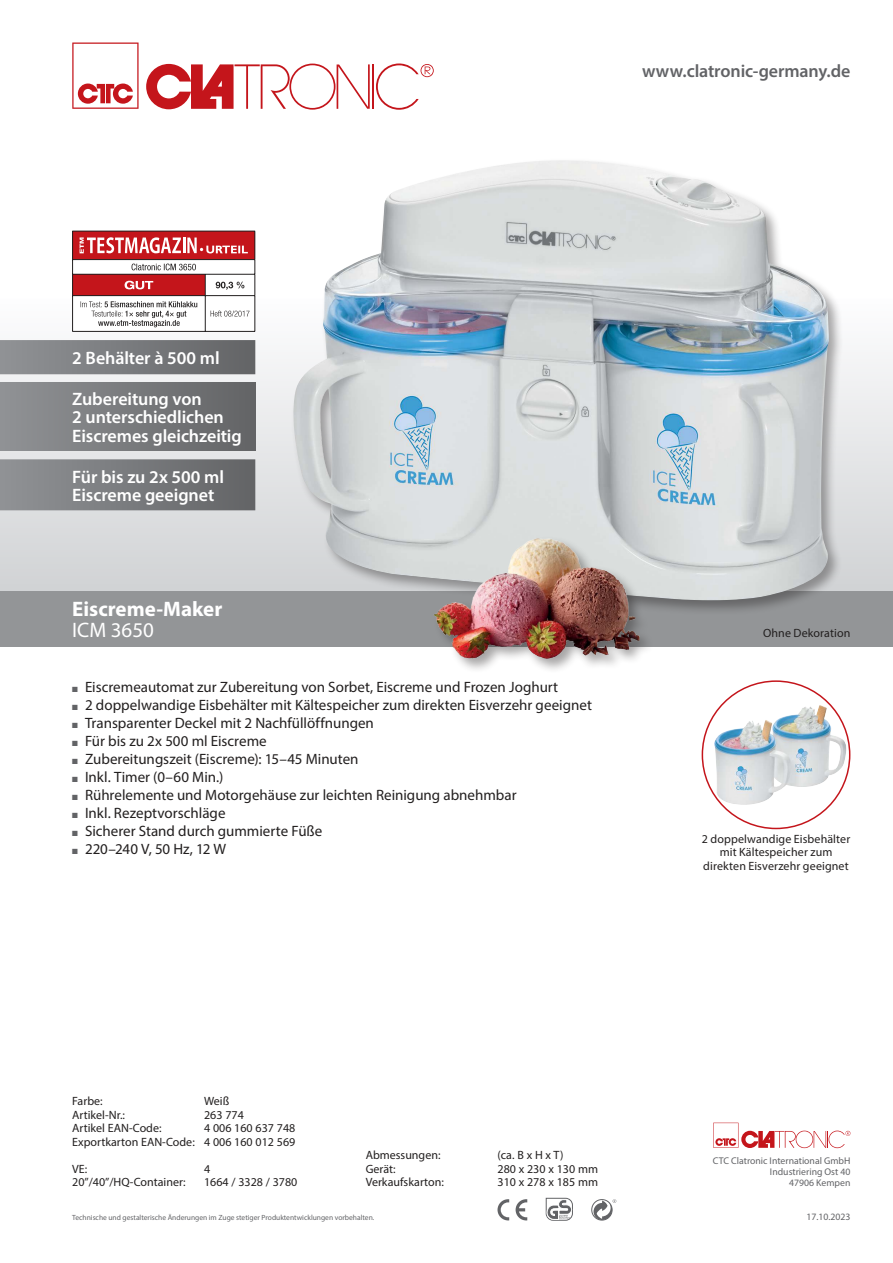
<style>
.page{position:relative;width:893px;height:1263px;background:#fff}
.page>*{position:absolute;margin:0;border:0;box-sizing:border-box;transform-origin:0 0}
.t1{font:700 21px "Myriad Pro";color:#fff}
.t2{font:21px "Myriad Pro";color:#fff}
.t3{font:600 18px/18px "Myriad Pro";letter-spacing:-.005em;color:#fff}
.t4{font:600 18px "Myriad Pro";letter-spacing:-.005em;color:#626366}
.t5{font:15px "Myriad Pro";color:#221f1f}
.t6{font:12px/13.5px "Myriad Pro";color:#221f1f;text-align:right}
.t7{font:9.75px/11.2px "Myriad Pro";color:#626366;text-align:right}
.t8{font:7.5px "Myriad Pro";color:#626366}
.s1{color:#626366}
</style>
<div class="page">
<img style="left:0;top:331px;width:893px;height:260px">
<svg style="left:497px;top:1199px;width:12px;height:21px"></svg>
<svg style="left:516px;top:1199px;width:11px;height:21px"></svg>
<div style="left:591px;top:1199px;width:21px;height:21px;border:1px solid #626366;border-radius:50%"></div>
<svg style="left:593px;top:1199px;width:23px;height:21px"></svg>
<div style="left:0;top:591px;width:893px;height:55px;background:#939597"></div>
<svg style="left:546px;top:1198px;width:27px;height:23px"></svg>
<svg style="left:72px;top:43px;width:67px;height:66px"></svg>
<hr style="left:372px;top:64px;width:2px;height:45px;background:#c4151b">
<svg style="left:376px;top:63px;width:58px;height:47px"></svg>
<svg style="left:146px;top:64px;width:224px;height:46px"></svg>
<svg style="left:713px;top:1123px;width:137px;height:25px"></svg>
<img style="left:713px;top:705px;width:134px;height:100px">
<hr style="left:72px;top:331px;width:134px;height:1px;background:#221f1f">
<hr style="left:206px;top:331px;width:49px;height:1px;background:#221f1f">
<svg style="left:72px;top:231px;width:184px;height:100px"></svg>
<div style="left:290px;top:157px;width:554px;height:458px;background:#221f1f;opacity:.4"></div>
<img style="left:292px;top:160px;width:538px;height:442px">
<div style="left:432px;top:536px;width:222px;height:137px;background:#221f1f;opacity:.4"></div>
<img style="left:427px;top:530px;width:219px;height:141px">
<img style="left:0;top:459px;width:255px;height:51px">
<img style="left:0;top:383px;width:255px;height:68px">
<img style="left:0;top:340px;width:255px;height:34px">
<p class="t4" style="left:642px;top:65px;width:210px">www.clatronic-germany.de</p>
<p class="t3" style="left:72px;top:350px;width:149px">2 Behälter à 500 ml</p>
<p class="t3" style="left:72px;top:392px;width:171px">Zubereitung von<br>2 unterschiedlichen<br>Eiscremes gleichzeitig</p>
<p class="t3" style="left:72px;top:469px;width:153px">Für bis zu 2x 500 ml<br>Eiscreme geeignet</p>
<h1 class="t1" style="left:72px;top:597px;width:152px">Eiscreme-Maker</h1>
<h1 class="t2" style="left:72px;top:622px;width:83px">ICM 3650</h1>
<p class="t5" style="left:72px;top:681px;width:487px"><span class="s1">■</span> Eiscremeautomat zur Zubereitung von Sorbet, Eiscreme und Frozen Joghurt</p>
<p class="t5" style="left:72px;top:699px;width:521px"><span class="s1">■</span> 2 doppelwandige Eisbehälter mit Kältespeicher zum direkten Eisverzehr geeignet</p>
<p class="t5" style="left:72px;top:717px;width:303px"><span class="s1">■</span> Transparenter Deckel mit 2 Nachfüllöffnungen</p>
<p class="t5" style="left:72px;top:735px;width:196px"><span class="s1">■</span> Für bis zu 2x 500 ml Eiscreme</p>
<p class="t5" style="left:72px;top:753px;width:288px"><span class="s1">■</span> Zubereitungszeit (Eiscreme): 15–45 Minuten</p>
<p class="t5" style="left:72px;top:771px;width:153px"><span class="s1">■</span> Inkl. Timer (0–60 Min.)</p>
<p class="t5" style="left:72px;top:789px;width:446px"><span class="s1">■</span> Rührelemente und Motorgehäuse zur leichten Reinigung abnehmbar</p>
<p class="t5" style="left:72px;top:807px;width:155px"><span class="s1">■</span> Inkl. Rezeptvorschläge</p>
<p class="t5" style="left:72px;top:825px;width:252px"><span class="s1">■</span> Sicherer Stand durch gummierte Füße</p>
<p class="t5" style="left:72px;top:843px;width:155px"><span class="s1">■</span> 220–240 V, 50 Hz, 12 W</p>
<p class="t6" style="left:72px;top:1095px;width:32px">Farbe:</p>
<p class="t6" style="left:204px;top:1095px;width:27px">Weiß</p>
<p class="t6" style="left:72px;top:1109px;width:54px">Artikel-Nr.:</p>
<p class="t6" style="left:204px;top:1109px;width:41px">263 774</p>
<p class="t6" style="left:72px;top:1122px;width:91px">Artikel EAN-Code:</p>
<p class="t6" style="left:72px;top:1122px;width:225px">4 006 160 637 748<br>Exportkarton EAN-Code: 4 006 160 012 569</p>
<p class="t6" style="left:72px;top:1163px;width:17px">VE:</p>
<p class="t6" style="left:204px;top:1163px;width:8px">4</p>
<p class="t6" style="left:72px;top:1176px;width:115px">20”/40”/HQ-Container:</p>
<p class="t6" style="left:204px;top:1176px;width:95px">1664 / 3328 / 3780</p>
<p class="t6" style="left:366px;top:1149px;width:76px">Abmessungen:</p>
<p class="t6" style="left:497px;top:1149px;width:68px">(ca. B x H x T)</p>
<p class="t6" style="left:366px;top:1163px;width:31px">Gerät:</p>
<p class="t6" style="left:497px;top:1163px;width:102px">280 x 230 x 130 mm</p>
<p class="t6" style="left:366px;top:1176px;width:80px">Verkaufskarton:</p>
<p class="t6" style="left:497px;top:1176px;width:102px">310 x 278 x 185 mm</p>
<p class="t6" style="left:763px;top:627px;width:89px">Ohne Dekoration</p>
<p class="t6" style="left:702px;top:833px;width:150px;text-align:center">2 doppelwandige Eisbehälter mit Kältespeicher zum direkten Eisverzehr geeignet</p>
<p class="t7" style="left:713px;top:1156px;width:139px">CTC Clatronic International GmbH<br>Industriering Ost 40<br>47906 Kempen</p>
<p class="t8" style="left:72px;top:1214px;width:304px">Technische und gestalterische Änderungen im Zuge stetiger Produktentwicklungen vorbehalten.</p>
<p class="t7" style="left:806px;top:1212px;width:46px">17.10.2023</p>
</div>
